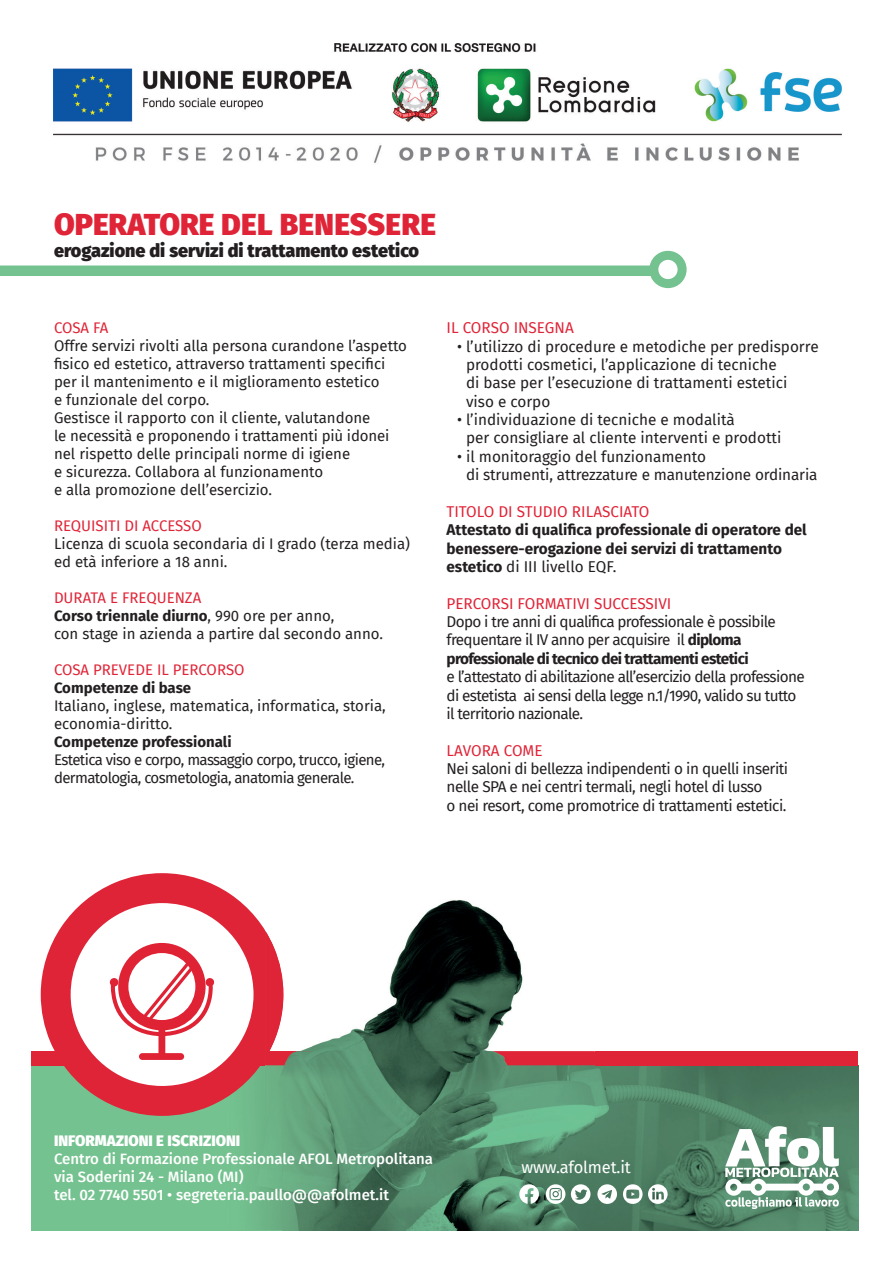
<style>
.page{position:relative;width:893px;height:1263px;background:#fff}
.page>*{position:absolute;margin:0;border:0;box-sizing:border-box;transform-origin:0 0}
.t1{font:900 30px "Fira Sans";color:#e02437}
.t2{font:900 18px "Fira Sans";color:#231f20}
.t3{font:16.5px "Fira Sans";letter-spacing:-.01em;color:#fff}
.t4{font:15.3px/18.3px "Fira Sans";letter-spacing:-.03em;color:#231f20}
.t5{font:15.3px/18.3px "Fira Sans";color:#231f20}
.t6{font:700 15.3px/18.3px "Fira Sans";color:#231f20}
.t7{font:15.3px/18.3px "Fira Sans";letter-spacing:-.01em;color:#231f20}
.t8{font:15.3px "Fira Sans";color:#e02437}
.t9{font:15px/18px "Fira Sans";color:#231f20}
.t10{font:500 15px/18px "Fira Sans";color:#fff}
.t11{font:15px/18px "Fira Sans";letter-spacing:-.04em;color:#231f20}
.t12{font:15px "Fira Sans";color:#e02437}
.t13{font:700 15px "Fira Sans";color:#231f20}
.t14{font:900 15px "Fira Sans";color:#fff}
.s1{color:#e02437}
.s2{font-weight:700}
.s3{font-weight:400}
</style>
<div class="page">
<img style="left:53px;top:43px;width:789px;height:120px">
<div style="left:31px;top:1060px;width:827px;height:170px;background:#74c28f"></div>
<img style="left:544px;top:1065px;width:314px;height:165px">
<img style="left:283px;top:1127px;width:261px;height:103px">
<svg style="left:725px;top:1126px;width:114px;height:83px;background:#a6c2b2"></svg>
<div style="left:31px;top:1051px;width:827px;height:14px;background:#e02437"></div>
<div style="left:0;top:265px;width:652px;height:11px;background:#74c28f"></div>
<div style="left:649px;top:251px;width:38px;height:37px;border:9px solid #74c28f;border-radius:50%"></div>
<svg style="left:519px;top:1184px;width:20px;height:20px"></svg>
<svg style="left:546px;top:1184px;width:19px;height:20px"></svg>
<svg style="left:571px;top:1184px;width:19px;height:20px"></svg>
<svg style="left:623px;top:1184px;width:45px;height:20px"></svg>
<svg style="left:597px;top:1184px;width:20px;height:20px"></svg>
<svg style="left:41px;top:873px;width:224px;height:243px"></svg>
<svg style="left:109px;top:943px;width:106px;height:117px"></svg>
<img style="left:265px;top:900px;width:330px;height:227px">
<img style="left:265px;top:931px;width:18px;height:127px">
<h1 class="t1" style="left:54px;top:198px;width:384px">OPERATORE DEL BENESSERE</h1>
<p class="t2" style="left:54px;top:235px;width:367px">erogazione di servizi di trattamento estetico</p>
<p class="t12" style="left:54px;top:316px;width:56px">COSA FA</p>
<p class="t9" style="left:54px;top:336px;width:355px">Offre servizi rivolti alla persona curandone l’aspetto fisico ed estetico, attraverso trattamenti specifici per il mantenimento e il miglioramento estetico<br>e funzionale del corpo.<br>Gestisce il rapporto con il cliente, valutandone<br>le necessità e proponendo i trattamenti più idonei nel rispetto delle principali norme di igiene<br>e sicurezza. Collabora al funzionamento<br>e alla promozione dell’esercizio.</p>
<p class="t12" style="left:54px;top:514px;width:149px">REQUISITI DI ACCESSO</p>
<p class="t9" style="left:54px;top:534px;width:358px">Licenza di scuola secondaria di I grado (terza media) ed età inferiore a 18 anni.</p>
<p class="t9" style="left:54px;top:588px;width:331px"><span class="s1">DURATA E FREQUENZA<br></span><span class="s2">Corso triennale diurno</span>, 990 ore per anno,<br>con stage in azienda a partire dal secondo anno.</p>
<p class="t12" style="left:54px;top:658px;width:192px">COSA PREVEDE IL PERCORSO</p>
<p class="t13" style="left:54px;top:675px;width:139px">Competenze di base</p>
<p class="t9" style="left:54px;top:696px;width:333px">Italiano, inglese, matematica, informatica, storia, economia-diritto.</p>
<p class="t13" style="left:54px;top:729px;width:179px">Competenze professionali</p>
<p class="t11" style="left:54px;top:750px;width:333px">Estetica viso e corpo, massaggio corpo, trucco, igiene, dermatologia, cosmetologia, anatomia generale.</p>
<p class="t8" style="left:446px;top:316px;width:129px">IL CORSO INSEGNA</p>
<p class="t5" style="left:466px;top:337px;width:354px;text-indent:-9px">• l’utilizzo di procedure e metodiche per predisporre prodotti cosmetici, l’applicazione di tecniche<br>di base per l’esecuzione di trattamenti estetici viso e corpo</p>
<p class="t5" style="left:466px;top:410px;width:317px;text-indent:-9px">• l’individuazione di tecniche e modalità<br>per consigliare al cliente interventi e prodotti</p>
<p class="t7" style="left:466px;top:447px;width:353px;text-indent:-9px">• il monitoraggio del funzionamento<br>di strumenti, attrezzature e manutenzione ordinaria</p>
<p class="t8" style="left:446px;top:500px;width:204px">TITOLO DI STUDIO RILASCIATO</p>
<p class="t6" style="left:446px;top:520px;width:362px">Attestato di qualifica professionale di operatore del benessere-erogazione dei servizi di trattamento estetico <span class="s3">di III livello EQF.</span></p>
<p class="t8" style="left:446px;top:592px;width:226px">PERCORSI FORMATIVI SUCCESSIVI</p>
<p class="t4" style="left:446px;top:612px;width:331px">Dopo i tre anni di qualifica professionale è possibile frequentare il IV anno per acquisire il <span class="s2">diploma professionale di tecnico dei trattamenti estetici</span></p>
<p class="t4" style="left:446px;top:667px;width:360px">e l’attestato di abilitazione all’esercizio della professione di estetista ai sensi della legge n.1/1990, valido su tutto il territorio nazionale.</p>
<p class="t8" style="left:446px;top:739px;width:98px">LAVORA COME</p>
<p class="t4" style="left:446px;top:759px;width:343px">Nei saloni di bellezza indipendenti o in quelli inseriti nelle SPA e nei centri termali, negli hotel di lusso<br>o nei resort, come promotrice di trattamenti estetici.</p>
<p class="t14" style="left:54px;top:1127px;width:188px">INFORMAZIONI E ISCRIZIONI</p>
<p class="t10" style="left:54px;top:1148px;width:381px">Centro di Formazione Professionale AFOL Metropolitana via Soderini 24 - Milano (MI)<br>tel. 02 7740 5501 • segreteria.paullo@@afolmet.it</p>
<p class="t3" style="left:521px;top:1155px;width:111px">www.afolmet.it</p>
</div>
